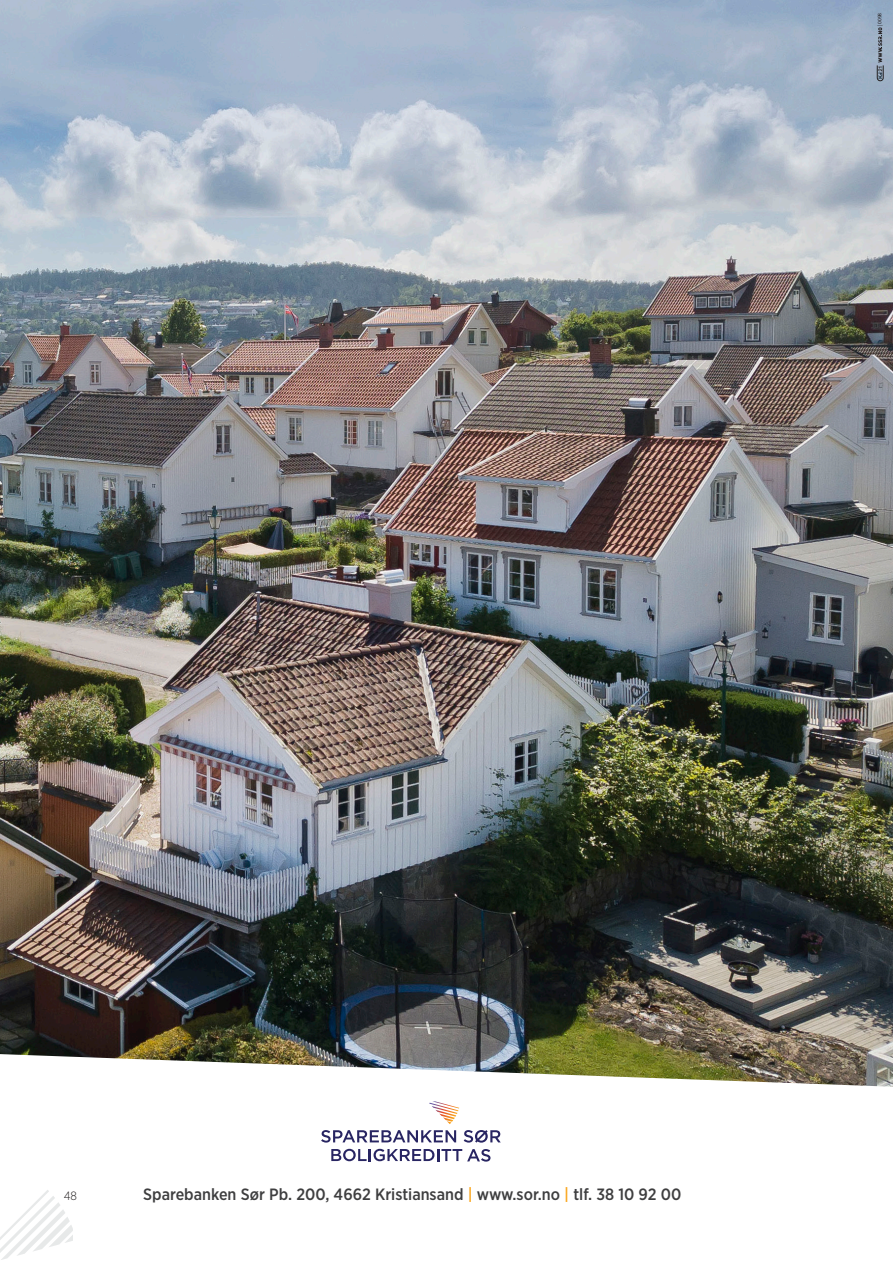
<style>
.page{position:relative;width:893px;height:1263px;background:#fff}
.page>*{position:absolute;margin:0;border:0;box-sizing:border-box;transform-origin:0 0}
.t1{font:500 16.35px "Gotham Narrow";color:#3e3e3f}
.t2{font:300 12px "Gotham Narrow";color:#231f20}
.t3{font:5.4px "Myriad Pro";color:#231f20}
.s1{color:#f9a51b}
</style>
<div class="page">
<svg style="left:0;top:1190px;width:72px;height:70px"></svg>
<img style="left:0;top:0;width:893px;height:1087px">
<svg style="left:321px;top:1130px;width:135px;height:12px"></svg>
<svg style="left:464px;top:1130px;width:37px;height:12px"></svg>
<svg style="left:429px;top:1101px;width:30px;height:23px"></svg>
<svg style="left:331px;top:1149px;width:159px;height:12px"></svg>
<svg style="left:877px;top:28px;width:6px;height:53px"></svg>
<p class="t3" style="left:876px;top:26px;width:15px;rotate:-90deg">| 0098</p>
<p class="t2" style="left:64px;top:1189px;width:15px">48</p>
<p class="t1" style="left:143px;top:1184px;width:540px">Sparebanken Sør Pb. 200, 4662 Kristiansand <span class="s1">|</span> www.sor.no <span class="s1">|</span> tlf. 38 10 92 00</p>
</div>
